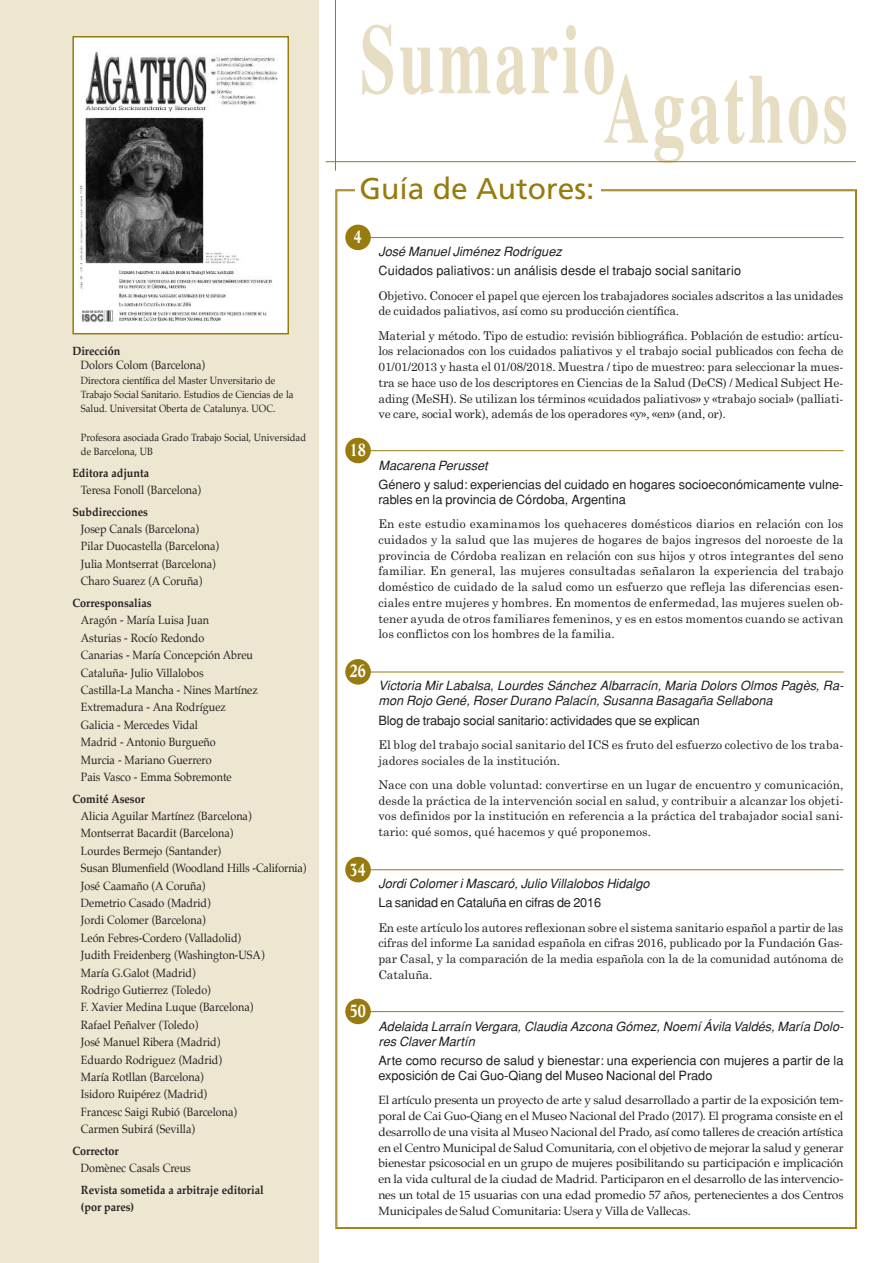
<style>
.page{position:relative;width:893px;height:1263px;background:#fff}
.page>*{position:absolute;margin:0;border:0;box-sizing:border-box;transform-origin:0 0}
.t1{font:700 99px "Times";letter-spacing:.05em;color:#e6ddc2;scale:.65 1}
.t2{font:30px "Frutiger";color:#977b0e}
.t3{font:700 18px "Life";color:#fff;scale:.8 1}
.t4{font:12.75px/15px "Helvetica";color:#231f20}
.t5{font:italic 12.75px/15px "Helvetica";color:#231f20}
.t6{font:12px/15.8px "Century Schoolbook";letter-spacing:-.01em;color:#231f20;text-align:justify}
.t7{font:12px/17.4px "Palatino";color:#231f20;scale:.9 1}
.t8{font:12px/15.8px "Palatino";color:#231f20;text-align:justify}
.t9{font:700 12px/17.4px "Palatino";color:#231f20;scale:.9 1}
.t10{font:10.5px/14.2px "Palatino";color:#231f20;scale:.9 1}
</style>
<div class="page">
<div style="left:0;top:0;width:319px;height:1263px;background:#ede6d1"></div>
<div style="left:74px;top:38px;width:213px;height:295px;background:#fff"></div>
<img style="left:78px;top:51px;width:200px;height:272px">
<div style="left:72px;top:36px;width:217px;height:298px;border:2px solid #977b0e"></div>
<hr style="left:335px;top:0;width:1px;height:171px;background:#977b0e">
<hr style="left:326px;top:161px;width:530px;height:1px;background:#977b0e">
<div style="left:345px;top:438px;width:26px;height:25px;background:#977b0e;border-radius:13px"></div>
<hr style="left:369px;top:450px;width:474px;height:1px;background:#977b0e">
<div style="left:345px;top:659px;width:26px;height:26px;background:#977b0e;border-radius:13px"></div>
<hr style="left:369px;top:672px;width:474px;height:1px;background:#977b0e">
<div style="left:345px;top:857px;width:26px;height:25px;background:#977b0e;border-radius:13px"></div>
<hr style="left:369px;top:869px;width:474px;height:1px;background:#977b0e">
<div style="left:345px;top:999px;width:26px;height:25px;background:#977b0e;border-radius:13px"></div>
<hr style="left:369px;top:1011px;width:474px;height:1px;background:#977b0e">
<div style="left:345px;top:225px;width:26px;height:25px;background:#977b0e;border-radius:13px"></div>
<hr style="left:369px;top:237px;width:474px;height:1px;background:#977b0e">
<p class="t9" style="left:72px;top:343px;width:55px">Dirección</p>
<p class="t7" style="left:81px;top:357px;width:139px">Dolors Colom (Barcelona)</p>
<p class="t10" style="left:81px;top:374px;width:238px">Directora científica del Master Unversitario de<br>Trabajo Social Sanitario. Estudios de Ciencias de la<br>Salud. Universitat Oberta de Catalunya. UOC.</p>
<p class="t10" style="left:81px;top:431px;width:252px">Profesora asociada Grado Trabajo Social, Universidad de Barcelona, UB</p>
<p class="t9" style="left:72px;top:465px;width:87px">Editora adjunta</p>
<p class="t7" style="left:81px;top:482px;width:135px">Teresa Fonoll (Barcelona)</p>
<p class="t9" style="left:72px;top:504px;width:85px">Subdirecciones</p>
<p class="t7" style="left:81px;top:521px;width:155px">Josep Canals (Barcelona)<br>Pilar Duocastella (Barcelona)<br>Julia Montserrat (Barcelona)<br>Charo Suarez (A Coruña)</p>
<p class="t9" style="left:72px;top:595px;width:89px">Corresponsalias</p>
<p class="t7" style="left:81px;top:612px;width:198px">Aragón - María Luisa Juan<br>Asturias - Rocío Redondo<br>Canarias - María Concepción Abreu<br>Cataluña- Julio Villalobos<br>Castilla-La Mancha - Nines Martínez<br>Extremadura - Ana Rodríguez<br>Galicia - Mercedes Vidal<br>Madrid - Antonio Burgueño<br>Murcia - Mariano Guerrero<br>Pais Vasco - Emma Sobremonte</p>
<p class="t9" style="left:72px;top:791px;width:82px">Comité Asesor</p>
<p class="t7" style="left:81px;top:808px;width:252px">Alicia Aguilar Martínez (Barcelona)<br>Montserrat Bacardit (Barcelona)<br>Lourdes Bermejo (Santander)<br>Susan Blumenfield (Woodland Hills -California)<br>José Caamaño (A Coruña)<br>Demetrio Casado (Madrid)<br>Jordi Colomer (Barcelona)<br>León Febres-Cordero (Valladolid)<br>Judith Freidenberg (Washington-USA)<br>María G.Galot (Madrid)<br>Rodrigo Gutierrez (Toledo)<br>F. Xavier Medina Luque (Barcelona)<br>Rafael Peñalver (Toledo)<br>José Manuel Ribera (Madrid)<br>Eduardo Rodriguez (Madrid)<br>María Rotllan (Barcelona)<br>Isidoro Ruipérez (Madrid)<br>Francesc Saigi Rubió (Barcelona)<br>Carmen Subirá (Sevilla)</p>
<p class="t9" style="left:72px;top:1143px;width:53px">Corrector</p>
<p class="t7" style="left:81px;top:1160px;width:124px">Domènec Casals Creus</p>
<p class="t9" style="left:81px;top:1182px;width:205px">Revista sometida a arbitraje editorial (por pares)</p>
<h1 class="t1" style="left:360px;top:1px;width:394px">Sumario</h1>
<h1 class="t1" style="left:603px;top:51px;width:378px">Agathos</h1>
<h2 class="t2" style="left:360px;top:177px;width:237px">Guía de Autores:</h2>
<h3 class="t3" style="left:354px;top:230px;width:12px">4</h3>
<h3 class="t3" style="left:350px;top:443px;width:22px">18</h3>
<h3 class="t3" style="left:350px;top:663px;width:22px">26</h3>
<h3 class="t3" style="left:350px;top:862px;width:22px">34</h3>
<h3 class="t3" style="left:350px;top:1004px;width:22px">50</h3>
<p class="t5" style="left:378px;top:244px;width:185px">José Manuel Jiménez Rodríguez</p>
<p class="t4" style="left:378px;top:263px;width:364px">Cuidados paliativos: un análisis desde el trabajo social sanitario</p>
<p class="t6" style="left:378px;top:287px;width:466px">Objetivo. Conocer el papel que ejercen los trabajadores sociales adscritos a las unidades de cuidados paliativos, así como su producción científica.</p>
<p class="t6" style="left:378px;top:327px;width:466px">Material y método. Tipo de estudio: revisión bibliográfica. Población de estudio: artícu&shy;los relacionados con los cuidados paliativos y el trabajo social publicados con fecha de 01/01/2013 y hasta el 01/08/2018. Muestra / tipo de muestreo: para seleccionar la mues&shy;tra se hace uso de los descriptores en Ciencias de la Salud (DeCS) / Medical Subject He&shy;ading (MeSH). Se utilizan los términos «cuidados paliativos» y «trabajo social» (palliati&shy;ve care, social work), además de los operadores «y», «en» (and, or).</p>
<p class="t5" style="left:378px;top:458px;width:111px">Macarena Perusset</p>
<p class="t4" style="left:378px;top:477px;width:466px">Género y salud: experiencias del cuidado en hogares socioeconómicamente vulne&shy;rables en la provincia de Córdoba, Argentina</p>
<p class="t6" style="left:378px;top:516px;width:467px">En este estudio examinamos los quehaceres domésticos diarios en relación con los cuidados y la salud que las mujeres de hogares de bajos ingresos del noroeste de la provincia de Córdoba realizan en relación con sus hijos y otros integrantes del seno familiar. En general, las mujeres consultadas señalaron la experiencia del trabajo doméstico de cuidado de la salud como un esfuerzo que refleja las diferencias esen&shy;ciales entre mujeres y hombres. En momentos de enfermedad, las mujeres suelen ob&shy;tener ayuda de otros familiares femeninos, y es en estos momentos cuando se activan los conflictos con los hombres de la familia.</p>
<p class="t5" style="left:378px;top:678px;width:466px">Victoria Mir Labalsa, Lourdes Sánchez Albarracín, Maria Dolors Olmos Pagès, Ra&shy;mon Rojo Gené, Roser Durano Palacín, Susanna Basagaña Sellabona</p>
<p class="t4" style="left:378px;top:713px;width:323px">Blog de trabajo social sanitario: actividades que se explican</p>
<p class="t6" style="left:378px;top:737px;width:467px">El blog del trabajo social sanitario del ICS es fruto del esfuerzo colectivo de los traba&shy;jadores sociales de la institución.</p>
<p class="t6" style="left:378px;top:777px;width:467px">Nace con una doble voluntad: convertirse en un lugar de encuentro y comunicación, desde la práctica de la intervención social en salud, y contribuir a alcanzar los objeti&shy;vos definidos por la institución en referencia a la práctica del trabajador social sani&shy;tario: qué somos, qué hacemos y qué proponemos.</p>
<p class="t5" style="left:378px;top:876px;width:273px">Jordi Colomer i Mascaró, Julio Villalobos Hidalgo</p>
<p class="t4" style="left:378px;top:895px;width:224px">La sanidad en Cataluña en cifras de 2016</p>
<p class="t6" style="left:378px;top:920px;width:466px">En este artículo los autores reflexionan sobre el sistema sanitario español a partir de las cifras del informe La sanidad española en cifras 2016, publicado por la Fundación Gas&shy;par Casal, y la comparación de la media española con la de la comunidad autónoma de Cataluña.</p>
<p class="t5" style="left:378px;top:1019px;width:466px">Adelaida Larraín Vergara, Claudia Azcona Gómez, Noemí Ávila Valdés, María Dolo&shy;res Claver Martín</p>
<p class="t4" style="left:378px;top:1053px;width:466px">Arte como recurso de salud y bienestar: una experiencia con mujeres a partir de la exposición de Cai Guo-Qiang del Museo Nacional del Prado</p>
<p class="t8" style="left:378px;top:1093px;width:466px">El artículo presenta un proyecto de arte y salud desarrollado a partir de la exposición tem&shy;poral de Cai Guo-Qiang en el Museo Nacional del Prado (2017). El programa consiste en el desarrollo de una visita al Museo Nacional del Prado, así como talleres de creación artística en el Centro Municipal de Salud Comunitaria, con el objetivo de mejorar la salud y generar bienestar psicosocial en un grupo de mujeres posibilitando su participación e implicación en la vida cultural de la ciudad de Madrid. Participaron en el desarrollo de las intervencio&shy;nes un total de 15 usuarias con una edad promedio 57 años, pertenecientes a dos Centros Municipales de Salud Comunitaria: Usera y Villa de Vallecas.</p>
</div>
